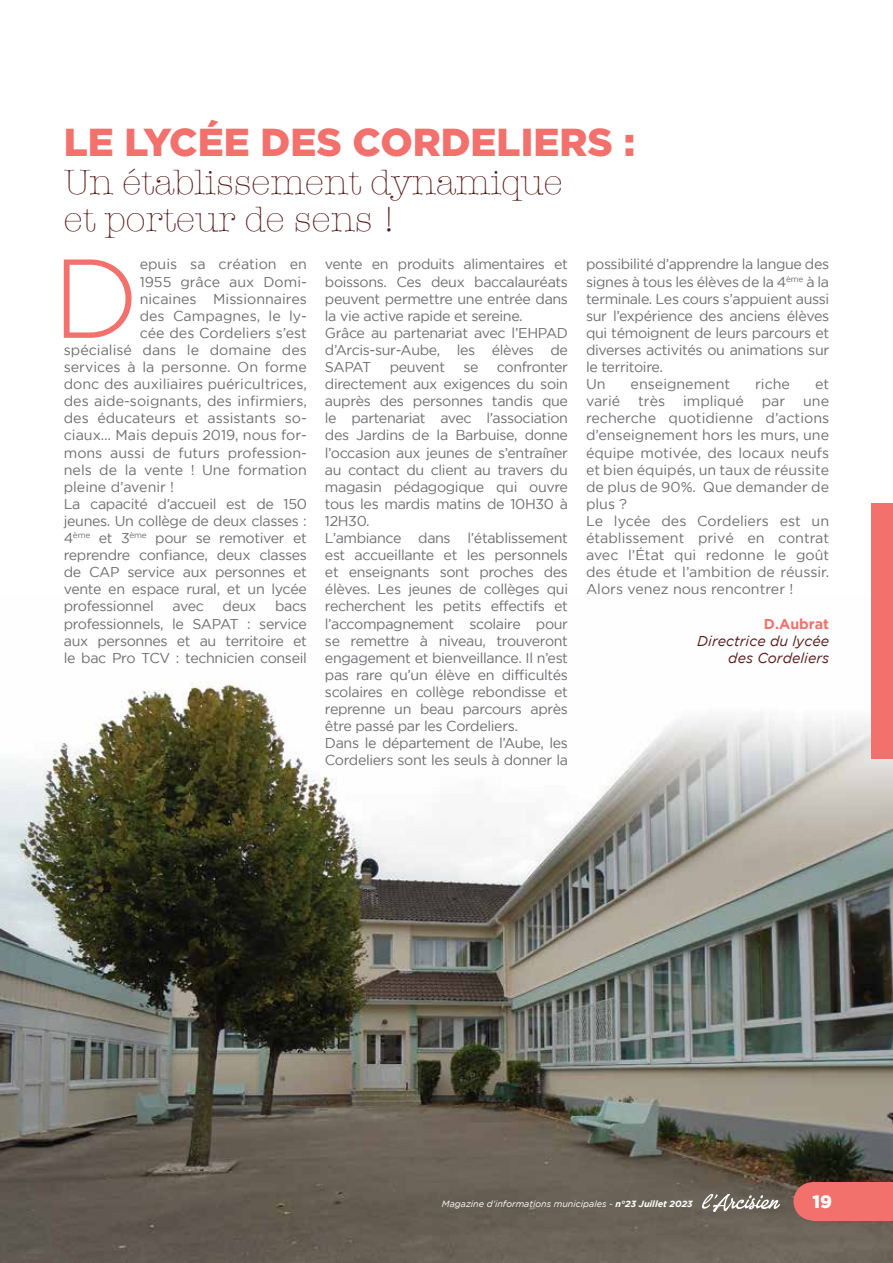
<style>
.page{position:relative;width:893px;height:1263px;background:#fff}
.page>*{position:absolute;margin:0;border:0;box-sizing:border-box;transform-origin:0 0}
.t1{font:300 111.9px "Gotham";color:#f3716d}
.t2{font:900 39px "Gotham";color:#f3716d}
.t3{font:300 36px/37.5px "American Typewriter";color:#551a18}
.t4{font:900 18px "Gotham";color:#fff}
.t5{font:14.25px/17.1px "Gotham";letter-spacing:-.025em;color:#6d6e71}
.t6{font:14.25px/17.1px "Gotham";color:#6d6e71}
.t7{font:italic 14.25px/17.1px "Gotham";color:#551a18;text-align:right}
.t8{font:700 14.25px "Gotham";color:#f3716d}
.t9{font:italic 9px "Gotham";color:#fff}
.s1{font-weight:700}
</style>
<div class="page">
<img style="left:0;top:595px;width:893px;height:668px">
<div style="left:793px;top:1182px;width:39px;height:38px;background:#f3716d;border-radius:50%"></div>
<div style="left:813px;top:1182px;width:80px;height:38px;background:#f3716d"></div>
<div style="left:872px;top:504px;width:21px;height:255px;background:#f3716d"></div>
<svg style="left:700px;top:1194px;width:80px;height:17px"></svg>
<h2 class="t2" style="left:64px;top:120px;width:573px">LE LYCÉE DES CORDELIERS :</h2>
<h3 class="t3" style="left:64px;top:162px;width:501px">Un établissement dynamique et porteur de sens !</h3>
<h1 class="t1" style="left:52px;top:237px;width:89px">D</h1>
<p class="t6" style="left:140px;top:256px;width:169px">epuis sa création en</p>
<p class="t5" style="left:586px;top:256px;width:245px">possibilité d’apprendre la langue des signes à tous les élèves de la 4<sup>ème</sup> à la terminale. Les cours s’appuient aussi sur l’expérience des anciens élèves qui témoignent de leurs parcours et diverses activités ou animations sur le territoire.<br>Un</p>
<p class="t5" style="left:325px;top:256px;width:245px">vente en produits alimentaires et boissons. Ces deux baccalauréats peuvent permettre une entrée dans la vie active rapide et sereine.<br>Grâce au partenariat avec l’EHPAD d’Arcis-sur-Aube, les élèves de<br>SAPAT</p>
<p class="t6" style="left:140px;top:273px;width:169px">1955 grâce aux Domi-</p>
<p class="t6" style="left:140px;top:290px;width:169px">nicaines Missionnaires</p>
<p class="t6" style="left:140px;top:307px;width:169px">des Campagnes, le ly-</p>
<p class="t6" style="left:140px;top:324px;width:169px">cée des Cordeliers s’est</p>
<p class="t6" style="left:64px;top:341px;width:245px">spécialisé dans le domaine des</p>
<p class="t6" style="left:64px;top:358px;width:245px">services à la personne. On forme</p>
<p class="t6" style="left:64px;top:375px;width:245px">donc des auxiliaires puéricultrices,</p>
<p class="t6" style="left:64px;top:392px;width:245px">des aide-soignants, des infirmiers,</p>
<p class="t6" style="left:64px;top:409px;width:245px">des éducateurs et assistants so-</p>
<p class="t6" style="left:64px;top:427px;width:245px">ciaux… Mais depuis 2019, nous for-</p>
<p class="t6" style="left:64px;top:444px;width:245px">mons aussi de futurs profession-</p>
<p class="t6" style="left:64px;top:461px;width:245px">nels de la vente ! Une formation</p>
<p class="t6" style="left:64px;top:478px;width:112px">pleine d’avenir !</p>
<p class="t5" style="left:64px;top:495px;width:245px">La capacité d’accueil est de 150</p>
<p class="t5" style="left:64px;top:512px;width:245px">jeunes. Un collège de deux classes :</p>
<p class="t5" style="left:64px;top:529px;width:245px">4<sup>ème</sup> et 3<sup>ème</sup> pour se remotiver et</p>
<p class="t5" style="left:64px;top:546px;width:245px">reprendre confiance, deux classes</p>
<p class="t5" style="left:64px;top:563px;width:245px">de CAP service aux personnes et</p>
<p class="t5" style="left:64px;top:580px;width:245px">vente en espace rural, et un lycée</p>
<p class="t5" style="left:64px;top:598px;width:92px">professionnel</p>
<p class="t5" style="left:173px;top:598px;width:33px">avec</p>
<p class="t5" style="left:223px;top:598px;width:35px">deux</p>
<p class="t5" style="left:325px;top:358px;width:245px;text-indent:172px">confronter directement aux exigences du soin auprès des personnes tandis que le partenariat avec l’association des Jardins de la Barbuise, donne l’occasion aux jeunes de s’entraîner au contact du client au travers du magasin pédagogique qui ouvre tous les mardis matins de 10H30 à<br>12H30.<br>L’ambiance dans l’établissement est accueillante et les personnels et enseignants sont proches des élèves. Les jeunes de collèges qui recherchent les petits effectifs et l’accompagnement scolaire pour se remettre à niveau, trouveront engagement et bienveillance. Il n’est pas rare qu’un élève en difficultés scolaires en collège rebondisse et reprenne un beau parcours après être passé par les Cordeliers.<br>Dans le département de l’Aube, les<br>Cordeliers sont les seuls à donner la</p>
<p class="t5" style="left:390px;top:358px;width:57px">peuvent</p>
<p class="t5" style="left:463px;top:358px;width:17px">se</p>
<p class="t6" style="left:631px;top:375px;width:101px">enseignement</p>
<p class="t5" style="left:755px;top:375px;width:36px">riche</p>
<p class="t5" style="left:815px;top:375px;width:16px">et</p>
<p class="t5" style="left:586px;top:392px;width:36px">varié</p>
<p class="t5" style="left:638px;top:392px;width:29px">très</p>
<p class="t6" style="left:683px;top:392px;width:62px">impliqué</p>
<p class="t5" style="left:762px;top:392px;width:25px">par</p>
<p class="t6" style="left:586px;top:392px;width:245px;text-indent:217px">une recherche quotidienne d’actions d’enseignement hors les murs, une équipe motivée, des locaux neufs et bien équipés, un taux de réussite de plus de 90%. Que demander de plus ?<br>Le lycée des Cordeliers est un établissement privé en contrat avec l’État qui redonne le goût des étude et l’ambition de réussir.<br>Alors venez nous rencontrer !</p>
<p class="t8" style="left:764px;top:615px;width:67px">D.Aubrat</p>
<p class="t7" style="left:697px;top:632px;width:133px">Directrice du lycée des Cordeliers</p>
<p class="t5" style="left:64px;top:598px;width:245px;text-align:justify;text-indent:211px">bacs professionnels, le SAPAT : service aux personnes et au territoire et le bac Pro TCV : technicien conseil</p>
<p class="t9" style="left:442px;top:1199px;width:252px">Magazine d’informations municipales - <span class="s1">n°23 Juillet 2023</span></p>
<p class="t4" style="left:813px;top:1191px;width:21px">19</p>
</div>
